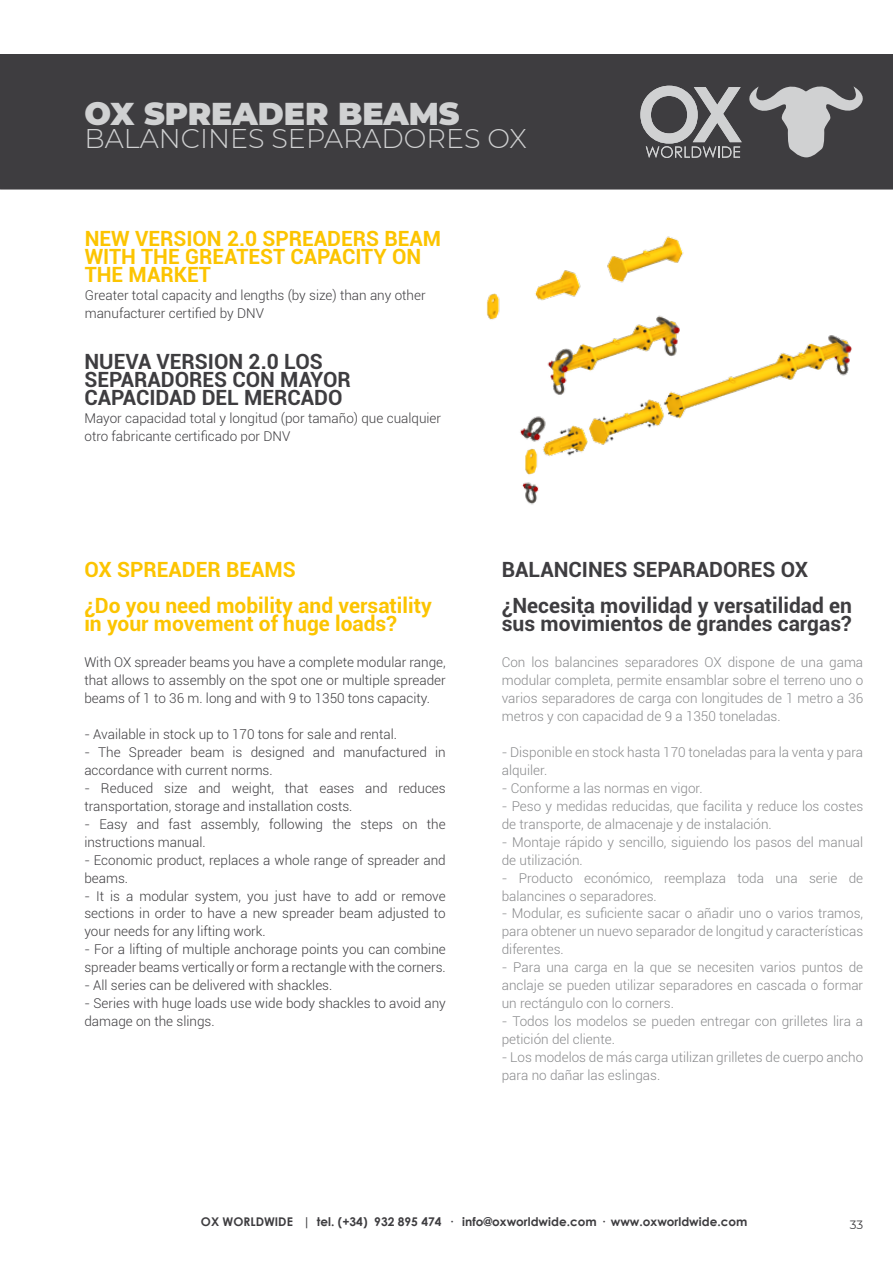
<style>
.page{position:relative;width:893px;height:1263px;background:#fff}
.page>*{position:absolute;margin:0;border:0;box-sizing:border-box;transform-origin:0 0}
.t1{font:900 31.5px "Montserrat";color:#d0d1d2}
.t2{font:300 27px "Montserrat";color:#d0d1d2}
.t3{font:700 21px/18px "Roboto";color:#3e3d40}
.t4{font:700 21px/18px "Roboto";color:#fcc400}
.t5{font:300 13.5px/18px "Roboto";color:#3e3d40}
.t6{font:300 13.5px/18px "Roboto";color:#88898b}
.t7{font:700 12px "Century Gothic";color:#3e3d40}
.t8{font:12px "Montserrat";color:#3e3d40}
</style>
<div class="page">
<div style="left:0;top:54px;width:893px;height:135px;background:#3e3d40"></div>
<hr style="left:1px;top:188px;width:892px;height:2px;background:#3e3d40">
<svg style="left:640px;top:85px;width:223px;height:73px"></svg>
<img style="left:487px;top:236px;width:365px;height:269px">
<h1 class="t1" style="left:85px;top:91px;width:377px">OX SPREADER BEAMS</h1>
<h2 class="t2" style="left:85px;top:120px;width:444px">BALANCINES SEPARADORES OX</h2>
<h3 class="t4" style="left:85px;top:228px;width:358px">NEW VERSION 2.0 SPREADERS BEAM<br>WITH THE GREATEST CAPACITY ON<br>THE MARKET</h3>
<p class="t5" style="left:85px;top:285px;width:342px">Greater total capacity and lengths (by size) than any other manufacturer certified by DNV</p>
<h3 class="t3" style="left:84px;top:352px;width:268px">NUEVA VERSION 2.0 LOS<br>SEPARADORES CON MAYOR<br>CAPACIDAD DEL MERCADO</h3>
<p class="t5" style="left:84px;top:409px;width:358px">Mayor capacidad total y longitud (por tamaño) que cualquier otro fabricante certificado por DNV</p>
<h3 class="t4" style="left:84px;top:550px;width:349px;line-height:36px">OX SPREADER BEAMS<br>¿Do you need mobility and versatility</h3>
<h3 class="t4" style="left:84px;top:613px;width:314px">in your movement of huge loads?</h3>
<p class="t5" style="left:84px;top:652px;width:363px;text-align:justify">With OX spreader beams you have a complete modular range, that allows to assembly on the spot one or multiple spreader beams of 1 to 36 m. long and with 9 to 1350 tons capacity.</p>
<p class="t5" style="left:84px;top:724px;width:314px">- Available in stock up to 170 tons for sale and rental.</p>
<p class="t5" style="left:84px;top:742px;width:363px">- The Spreader beam is designed and manufactured in accordance with current norms.</p>
<p class="t5" style="left:84px;top:778px;width:363px">- Reduced size and weight, that eases and reduces transportation, storage and installation costs.</p>
<p class="t5" style="left:84px;top:814px;width:363px">- Easy and fast assembly, following the steps on the instructions manual.</p>
<p class="t5" style="left:84px;top:850px;width:363px">- Economic product, replaces a whole range of spreader and beams.</p>
<p class="t5" style="left:84px;top:886px;width:363px;text-align:justify">- It is a modular system, you just have to add or remove sections in order to have a new spreader beam adjusted to your needs for any lifting work.</p>
<p class="t5" style="left:84px;top:940px;width:363px">- For a lifting of multiple anchorage points you can combine spreader beams vertically or form a rectangle with the corners.</p>
<p class="t5" style="left:84px;top:976px;width:250px">- All series can be delivered with shackles.</p>
<p class="t5" style="left:84px;top:994px;width:363px">- Series with huge loads use wide body shackles to avoid any damage on the slings.</p>
<h3 class="t3" style="left:502px;top:550px;width:352px;line-height:36px">BALANCINES SEPARADORES OX ¿Necesita movilidad y versatilidad en</h3>
<h3 class="t3" style="left:502px;top:613px;width:351px">sus movimientos de grandes cargas?</h3>
<p class="t6" style="left:502px;top:652px;width:363px;text-align:justify">Con los balancines separadores OX dispone de una gama modular completa, permite ensamblar sobre el terreno uno o varios separadores de carga con longitudes de 1 metro a 36 metros y con capacidad de 9 a 1350 toneladas.</p>
<p class="t6" style="left:502px;top:742px;width:363px">- Disponible en stock hasta 170 toneladas para la venta y para alquiler.</p>
<p class="t6" style="left:502px;top:778px;width:202px">- Conforme a las normas en vigor.</p>
<p class="t6" style="left:502px;top:796px;width:363px">- Peso y medidas reducidas, que facilita y reduce los costes de transporte, de almacenaje y de instalación.</p>
<p class="t6" style="left:502px;top:832px;width:363px">- Montaje rápido y sencillo, siguiendo los pasos del manual de utilización.</p>
<p class="t6" style="left:502px;top:868px;width:363px">- Producto económico, reemplaza toda una serie de balancines o separadores.</p>
<p class="t6" style="left:502px;top:904px;width:363px;text-align:justify">- Modular, es suficiente sacar o añadir uno o varios tramos, para obtener un nuevo separador de longitud y características diferentes.</p>
<p class="t6" style="left:502px;top:958px;width:363px;text-align:justify">- Para una carga en la que se necesiten varios puntos de anclaje se pueden utilizar separadores en cascada o formar un rectángulo con lo corners.</p>
<p class="t6" style="left:502px;top:1012px;width:363px">- Todos los modelos se pueden entregar con grilletes lira a petición del cliente.</p>
<p class="t6" style="left:502px;top:1048px;width:363px">- Los modelos de más carga utilizan grilletes de cuerpo ancho para no dañar las eslingas.</p>
<p class="t7" style="left:201px;top:1212px;width:548px">OX WORLDWIDE | tel. (+34) 932 895 474 · info@oxworldwide.com · www.oxworldwide.com</p>
<p class="t8" style="left:850px;top:1216px;width:15px">33</p>
</div>
